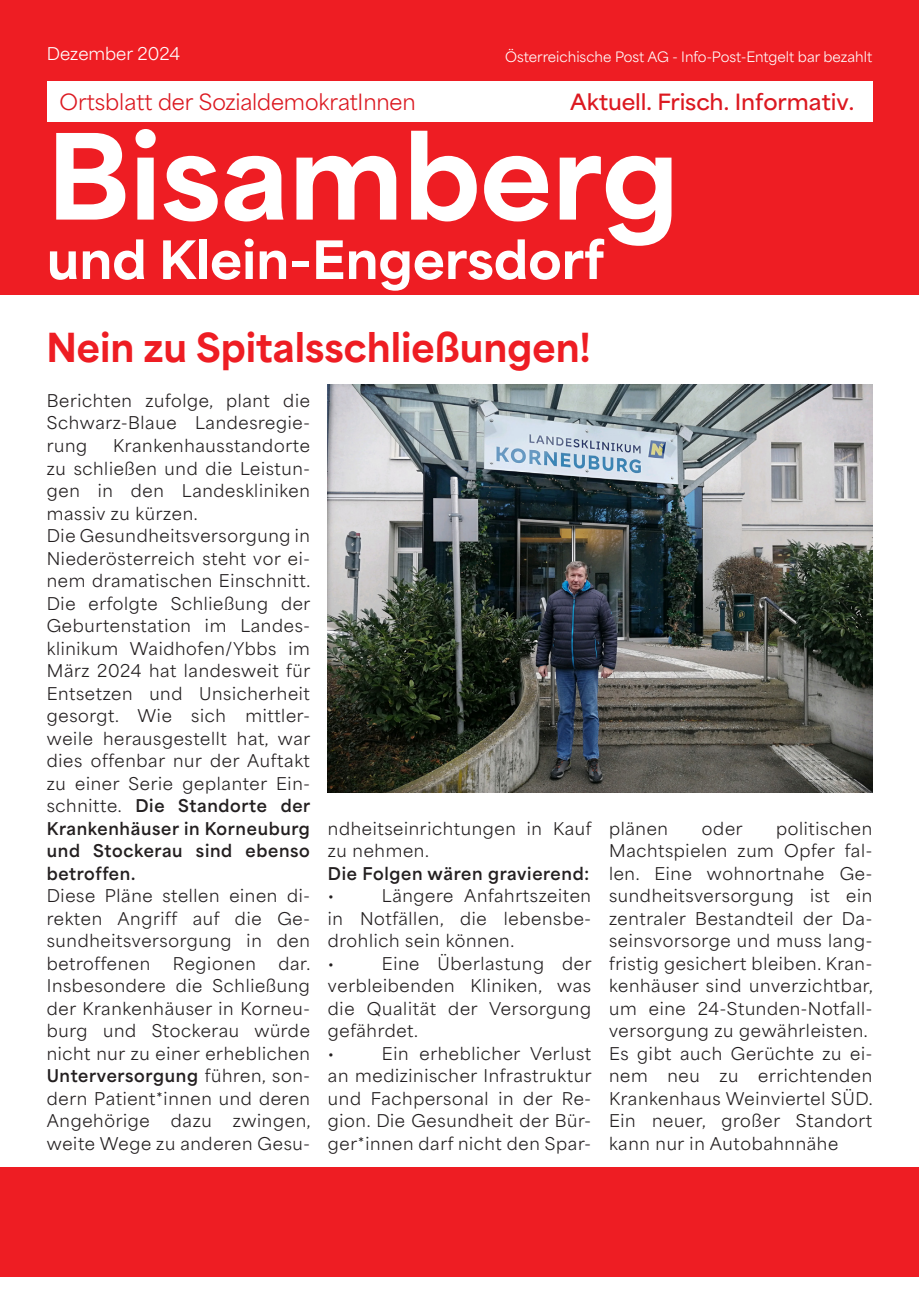
<style>
.page{position:relative;width:919px;height:1289px;background:#fff}
.page>*{position:absolute;margin:0;border:0;box-sizing:border-box;transform-origin:0 0}
.t1{font:900 111px "Area Normal";letter-spacing:-.005em;color:#fff;scale:1.05 1}
.t2{font:900 49.5px "Area Normal";letter-spacing:-.005em;color:#fff;scale:1.05 1}
._78_Titel_3sp2z_Vorspann{font:900 37.5px "Area Normal";color:#ee1d23}
.t3{font:21px "Area Normal";letter-spacing:-.005em;color:#dc1820}
.t4{font:700 21px "Area Normal";color:#dc1820;scale:1.05 1}
.t5{font:16.5px/22.5px "Area Normal";letter-spacing:.04em;color:#231f20;text-align:justify}
.t6{font:800 16.5px "Area Normal";letter-spacing:.04em;color:#231f20}
.t7{font:16.5px "Area Normal";color:#fff}
.t8{font:13.5px "Area Normal";color:#fff}
.s1{font-weight:800}
</style>
<div class="page">
<div style="left:0;top:0;width:918px;height:294px;background:#ee1d23"></div>
<div style="left:47px;top:81px;width:825px;height:40px;background:#fff"></div>
<div style="left:0;top:1167px;width:918px;height:109px;background:#ee1d23"></div>
<img style="left:328px;top:384px;width:544px;height:408px">
<p class="t7" style="left:47px;top:39px;width:135px">Dezember 2024</p>
<p class="t8" style="left:505px;top:45px;width:368px">Österreichische Post AG - Info-Post-Entgelt bar bezahlt</p>
<p class="t3" style="left:60px;top:83px;width:357px">Ortsblatt der SozialdemokratInnen</p>
<p class="t4" style="left:570px;top:83px;width:272px">Aktuell. Frisch. Informativ.</p>
<p class="t1" style="left:47px;top:76px;width:604px">Bisamberg</p>
<p class="t2" style="left:47px;top:215px;width:532px">und Klein-Engersdorf</p>
<p class="_78_Titel_3sp2z_Vorspann" style="left:47px;top:313px;width:545px">Nein zu Spitalsschließungen!</p>
<p class="t5" style="left:47px;top:387px;width:264px">Berichten zufolge, plant die Schwarz-Blaue Landesregie&shy;rung</p>
<p class="t5" style="left:47px;top:432px;width:264px;text-indent:66px">Krankenhausstandorte zu schließen und die Leistun&shy;gen in den Landeskliniken massiv zu kürzen.</p>
<p class="t5" style="left:47px;top:522px;width:265px">Die Gesundheitsversorgung in Niederösterreich steht vor ei&shy;nem dramatischen Einschnitt.<br>Die erfolgte Schließung der Geburtenstation im Landes&shy;klinikum Waidhofen/Ybbs im März 2024 hat landesweit für Entsetzen und Unsicherheit gesorgt. Wie sich mittler&shy;weile herausgestellt hat, war dies offenbar nur der Auftakt zu einer Serie geplanter Ein&shy;schnitte. <span class="s1">Die Standorte der Krankenhäuser in Korneuburg und Stockerau sind ebenso betroffen.</span></p>
<p class="t5" style="left:47px;top:882px;width:264px">Diese Pläne stellen einen di&shy;rekten Angriff auf die Ge&shy;sundheitsversorgung in den betroffenen</p>
<p class="t5" style="left:173px;top:950px;width:84px">Regionen</p>
<p class="t5" style="left:47px;top:950px;width:265px;text-indent:232px">dar.<br>Insbesondere die Schließung der Krankenhäuser in Korneu&shy;burg und Stockerau würde nicht nur zu einer erheblichen <span class="s1">Unterversorgung</span> führen, son&shy;dern Patient*innen und deren Angehörige</p>
<p class="t5" style="left:47px;top:1107px;width:265px;text-align:right">zwingen,<br>weite Wege zu anderen Gesu-</p>
<p class="t5" style="left:171px;top:1107px;width:42px">dazu</p>
<p class="t5" style="left:328px;top:815px;width:265px">ndheitseinrichtungen in Kauf zu nehmen.</p>
<p class="t6" style="left:328px;top:858px;width:262px">Die Folgen wären gravierend:</p>
<p class="t5" style="left:328px;top:882px;width:8px">•</p>
<p class="t5" style="left:328px;top:882px;width:264px;text-indent:54px">Längere Anfahrtszeiten in Notfällen, die lebensbe&shy;drohlich sein können.</p>
<p class="t5" style="left:328px;top:950px;width:8px">•</p>
<p class="t5" style="left:328px;top:950px;width:265px;text-indent:54px">Eine Überlastung der verbleibenden Kliniken, was die Qualität der Versorgung gefährdet.</p>
<p class="t5" style="left:328px;top:1040px;width:8px">•</p>
<p class="t5" style="left:328px;top:1040px;width:265px;text-indent:54px">Ein erheblicher Verlust an medizinischer Infrastruktur und Fachpersonal in der Re&shy;gion. Die Gesundheit der Bür&shy;ger*innen darf nicht den Spar-</p>
<p class="t5" style="left:609px;top:815px;width:265px;text-indent:167px">politischen Machtspielen zum Opfer fal&shy;len. Eine wohnortnahe Ge&shy;sundheitsversorgung ist ein zentraler Bestandteil der Da&shy;seinsvorsorge und muss lang&shy;fristig gesichert bleiben. Kran&shy;kenhäuser sind unverzichtbar, um eine 24-Stunden-Notfall&shy;versorgung zu gewährleisten.</p>
<p class="t5" style="left:609px;top:1040px;width:265px">Es gibt auch Gerüchte zu ei&shy;nem neu zu errichtenden Krankenhaus Weinviertel SÜD.</p>
<p class="t5" style="left:609px;top:1107px;width:264px">Ein neuer, großer Standort kann nur in Autobahnnähe</p>
<p class="t5" style="left:609px;top:815px;width:60px">plänen</p>
<p class="t5" style="left:702px;top:815px;width:42px">oder</p>
</div>
